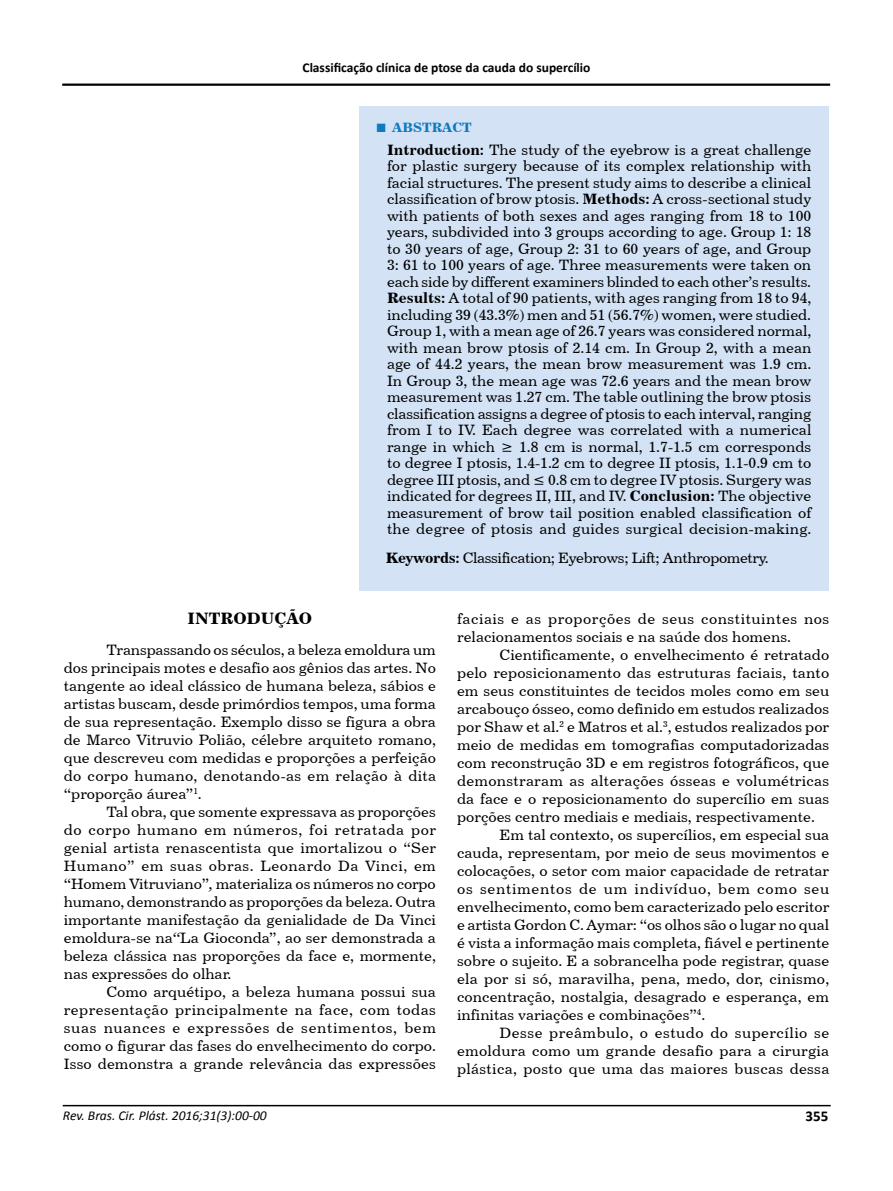
<style>
.page{position:relative;width:893px;height:1191px;background:#fff}
.page>*{position:absolute;margin:0;border:0;box-sizing:border-box;transform-origin:0 0}
.t1{font:16.5px "Century 731 BT Bold A";color:#000}
.t2{font:15px/16.5px "Century 731 BT Roman A";color:#000;text-align:justify}
.t3{font:15px "Century 731 BT Roman A";letter-spacing:.02em;color:#000}
.t4{font:15px/18px "Century 731 BT Roman A";letter-spacing:.035em;color:#000}
.t5{font:15px "Century 731 BT Roman A";letter-spacing:-.025em;color:#000}
.t6{font:15px "Century 731 BT Roman A";letter-spacing:.045em;color:#000}
.t7{font:15px "Century 731 BT Roman A";letter-spacing:.03em;color:#000}
.t8{font:700 15px "Calibri";color:#000}
.t9{font:700 13.5px "Calibri";color:#000}
.t10{font:italic 13.5px "Calibri";color:#000}
.t11{font:13.5px "Century 731 BT Bold A";color:#0e7abf}
.s1{font-family:"Times New Roman";font-weight:700;font-size:18px}
.s2{font-family:"Century 731 BT Bold A"}
.s3{font-family:"Century 731 BT Italic A"}
</style>
<div class="page">
<hr style="left:63px;top:1104px;width:768px;height:2px;background:#000">
<hr style="left:62px;top:84px;width:768px;height:2px;background:#000">
<div style="left:359px;top:106px;width:470px;height:485px;background:#d3e2f4"></div>
<p class="t9" style="left:303px;top:59px;width:290px">Classificação clínica de ptose da cauda do supercílio</p>
<p class="t11" style="left:376px;top:119px;width:98px"><span class="s1">■</span> ABSTRACT</p>
<p class="t2" style="left:387px;top:141px;width:426px"><span class="s2">Introduction:</span> The study of the eyebrow is a great challenge for plastic surgery because of its complex relationship with facial structures. The present study aims to describe a clinical classification of brow ptosis. <span class="s2">Methods:</span> A cross-sectional study with patients of both sexes and ages ranging from 18 to 100 years, subdivided into 3 groups according to age. Group 1: 18 to 30 years of age, Group 2: 31 to 60 years of age, and Group 3: 61 to 100 years of age. Three measurements were taken on each side by different examiners blinded to each other’s results.<br><span class="s2">Results:</span> A total of 90 patients, with ages ranging from 18 to 94, including 39 (43.3%) men and 51 (56.7%) women, were studied.<br>Group 1, with a mean age of 26.7 years was considered normal, with mean brow ptosis of 2.14 cm. In Group 2, with a mean age of 44.2 years, the mean brow measurement was 1.9 cm.<br>In Group 3, the mean age was 72.6 years and the mean brow measurement was 1.27 cm. The table outlining the brow ptosis classification assigns a degree of ptosis to each interval, ranging from I to IV. Each degree was correlated with a numerical range in which ≥ 1.8 cm is normal, 1.7-1.5 cm corresponds to degree I ptosis, 1.4-1.2 cm to degree II ptosis, 1.1-0.9 cm to degree III ptosis, and ≤ 0.8 cm to degree IV ptosis. Surgery was indicated for degrees II, III, and IV. <span class="s2">Conclusion:</span> The objective measurement of brow tail position enabled classification of the degree of ptosis and guides surgical decision-making.</p>
<p class="t5" style="left:386px;top:548px;width:384px"><span class="s2">Keywords:</span> Classification; Eyebrows; Lift; Anthropometry.</p>
<p class="t1" style="left:188px;top:608px;width:126px">INTRODUÇÃO</p>
<p class="t2" style="left:64px;top:640px;width:374px;line-height:18px;text-indent:43px">Transpassando os séculos, a beleza emoldura um dos principais motes e desafio aos gênios das artes. No tangente ao ideal clássico de humana beleza, sábios e artistas buscam, desde primórdios tempos, uma forma de sua representação. Exemplo disso se figura a obra de Marco Vitruvio Polião, célebre arquiteto romano, que descreveu com medidas e proporções a perfeição do corpo humano, denotando-as em relação à dita “proporção áurea”<sup>1</sup>.</p>
<p class="t2" style="left:64px;top:802px;width:374px;line-height:18px;text-indent:43px">Tal obra, que somente expressava as proporções do corpo humano em números, foi retratada por genial artista renascentista que imortalizou o “Ser Humano” em suas obras. Leonardo Da Vinci, em “Homem Vitruviano”<span class="s3">,</span> materializa os números no corpo humano, demonstrando as proporções da beleza. Outra importante manifestação da genialidade de Da Vinci emoldura-se na<span class="s3">“</span>La Gioconda”, ao ser demonstrada a beleza clássica nas proporções da face e, mormente, nas expressões do olhar.</p>
<p class="t2" style="left:64px;top:982px;width:374px;line-height:18px;text-indent:43px">Como arquétipo, a beleza humana possui sua representação principalmente na face, com todas suas nuances e expressões de sentimentos, bem como o figurar das fases do envelhecimento do corpo.<br>Isso demonstra a grande relevância das expressões</p>
<p class="t4" style="left:457px;top:610px;width:374px">faciais e as proporções de seus constituintes nos relacionamentos sociais e na saúde dos homens.</p>
<p class="t2" style="left:500px;top:646px;width:331px">Cientificamente, o envelhecimento é retratado</p>
<p class="t2" style="left:457px;top:664px;width:374px">pelo reposicionamento das estruturas faciais, tanto</p>
<p class="t2" style="left:457px;top:682px;width:374px">em seus constituintes de tecidos moles como em seu</p>
<p class="t2" style="left:457px;top:700px;width:374px">arcabouço ósseo, como definido em estudos realizados</p>
<p class="t2" style="left:457px;top:718px;width:374px">por Shaw et al.<sup>2</sup> e Matros et al.<sup>3</sup>, estudos realizados por</p>
<p class="t2" style="left:457px;top:736px;width:374px">meio de medidas em tomografias computadorizadas</p>
<p class="t2" style="left:457px;top:754px;width:374px">com reconstrução 3D e em registros fotográficos, que</p>
<p class="t3" style="left:457px;top:772px;width:374px">demonstraram as alterações ósseas e volumétricas</p>
<p class="t2" style="left:457px;top:790px;width:374px">da face e o reposicionamento do supercílio em suas</p>
<p class="t2" style="left:457px;top:808px;width:359px">porções centro mediais e mediais, respectivamente.</p>
<p class="t2" style="left:500px;top:826px;width:331px">Em tal contexto, os supercílios, em especial sua</p>
<p class="t2" style="left:457px;top:844px;width:374px">cauda, representam, por meio de seus movimentos e</p>
<p class="t2" style="left:457px;top:862px;width:374px">colocações, o setor com maior capacidade de retratar</p>
<p class="t6" style="left:457px;top:880px;width:374px">os sentimentos de um indivíduo, bem como seu</p>
<p class="t2" style="left:457px;top:898px;width:374px">envelhecimento, como bem caracterizado pelo escritor</p>
<p class="t2" style="left:457px;top:916px;width:374px">e artista Gordon C. Aymar: “os olhos são o lugar no qual</p>
<p class="t2" style="left:457px;top:934px;width:374px">é vista a informação mais completa, fiável e pertinente</p>
<p class="t2" style="left:457px;top:952px;width:374px">sobre o sujeito. E a sobrancelha pode registrar, quase</p>
<p class="t2" style="left:457px;top:970px;width:374px">ela por si só, maravilha, pena, medo, dor, cinismo,</p>
<p class="t2" style="left:457px;top:988px;width:373px">concentração, nostalgia, desagrado e esperança, em</p>
<p class="t2" style="left:457px;top:1006px;width:250px">infinitas variações e combinações”<sup>4</sup>.</p>
<p class="t7" style="left:500px;top:1024px;width:331px">Desse preâmbulo, o estudo do supercílio se</p>
<p class="t2" style="left:457px;top:1042px;width:374px">emoldura como um grande desafio para a cirurgia</p>
<p class="t3" style="left:457px;top:1060px;width:374px">plástica, posto que uma das maiores buscas dessa</p>
<p class="t10" style="left:63px;top:1105px;width:205px">Rev. Bras. Cir. Plást. 2016;31(3):00-00</p>
<p class="t8" style="left:806px;top:1106px;width:24px">355</p>
</div>
